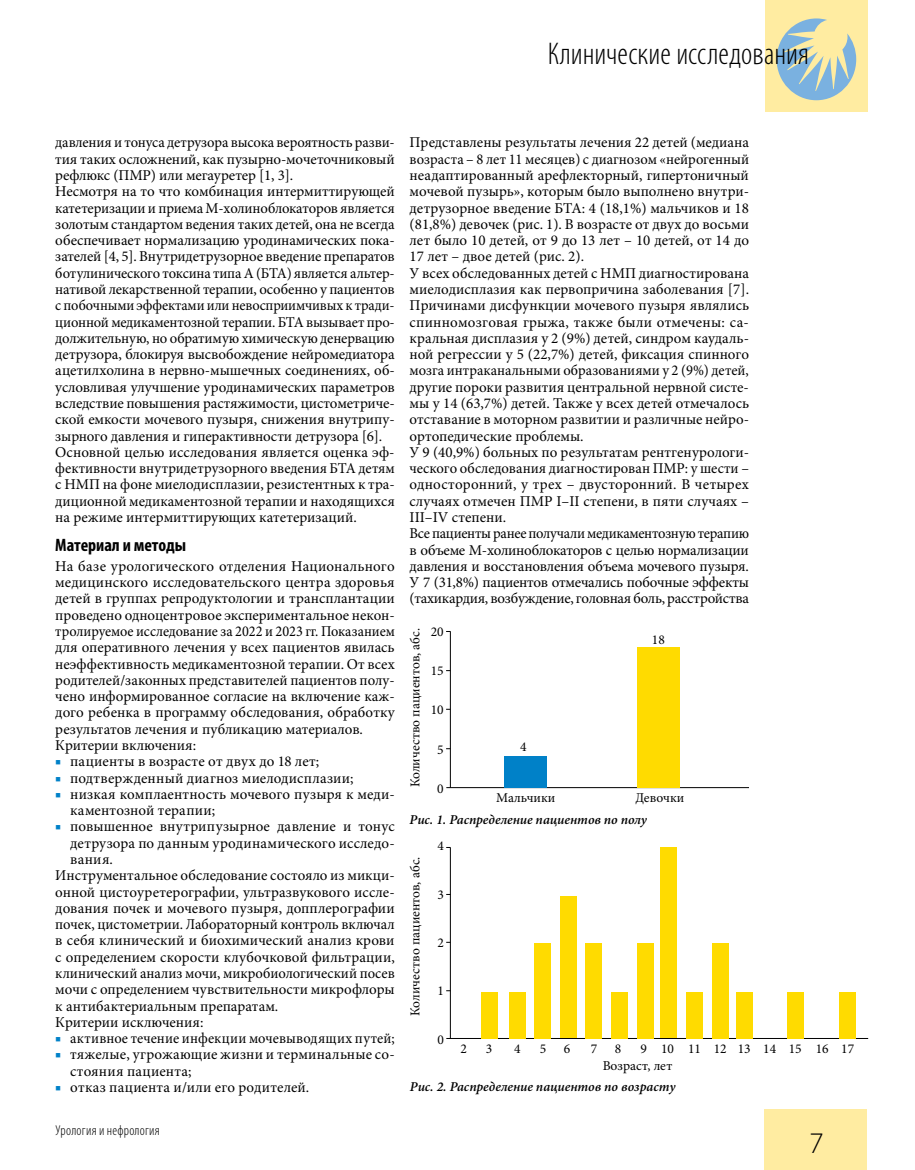
<style>
.page{position:relative;width:915px;height:1170px;background:#fff}
.page>*{position:absolute;margin:0;border:0;box-sizing:border-box;transform-origin:0 0}
.t1{font:300 condensed 31.5px "Myriad Pro";color:#000}
.t2{font:300 30px "Myriad Pro";color:#000}
.t3{font:700 condensed 18px "Myriad Pro";letter-spacing:-.005em;color:#000}
.t4{font:15px/16.2px "Minion Pro";color:#000}
.t5{font:15px "Minion Pro";color:#000;scale:.96 1}
.t6{font:300 condensed 14.25px "Myriad Pro";letter-spacing:.015em;color:#000}
.t7{font:13.5px "Minion Pro";color:#000}
.t8{font:italic 600 13.5px "Minion Pro";letter-spacing:-.005em;color:#000}
.s1{color:#0081c8}
</style>
<div class="page">
<div style="left:764px;top:1108px;width:102px;height:61px;background:#ffeca1"></div>
<div style="left:765px;top:0;width:102px;height:112px;background:#ffeca1"></div>
<svg style="left:776px;top:18px;width:79px;height:82px"></svg>
<hr style="left:450px;top:631px;width:1px;height:156px;background:#000">
<hr style="left:450px;top:847px;width:1px;height:191px;background:#000">
<hr style="left:446px;top:787px;width:302px;height:1px;background:#000">
<hr style="left:446px;top:1038px;width:421px;height:1px;background:#000">
<div style="left:504px;top:756px;width:42px;height:31px;background:#0081c8"></div>
<div style="left:637px;top:647px;width:42px;height:140px;background:#ffdb00"></div>
<div style="left:481px;top:991px;width:16px;height:47px;background:#ffdb00"></div>
<div style="left:509px;top:991px;width:17px;height:47px;background:#ffdb00"></div>
<div style="left:611px;top:991px;width:16px;height:47px;background:#ffdb00"></div>
<div style="left:686px;top:991px;width:17px;height:47px;background:#ffdb00"></div>
<div style="left:735px;top:991px;width:17px;height:47px;background:#ffdb00"></div>
<div style="left:787px;top:991px;width:16px;height:47px;background:#ffdb00"></div>
<div style="left:838px;top:991px;width:17px;height:47px;background:#ffdb00"></div>
<div style="left:534px;top:943px;width:16px;height:95px;background:#ffdb00"></div>
<div style="left:585px;top:943px;width:16px;height:95px;background:#ffdb00"></div>
<div style="left:636px;top:943px;width:17px;height:95px;background:#ffdb00"></div>
<div style="left:711px;top:943px;width:17px;height:95px;background:#ffdb00"></div>
<div style="left:660px;top:847px;width:16px;height:191px;background:#ffdb00"></div>
<div style="left:560px;top:896px;width:16px;height:142px;background:#ffdb00"></div>
<h1 class="t1" style="left:547px;top:35px;width:263px">Клинические исследования</h1>
<p class="t4" style="left:55px;top:135px;width:341px">давления и тонуса детрузора высока вероятность разви&shy;тия таких осложнений, как пузырно-мочеточниковый рефлюкс (ПМР) или мегауретер [1, 3].<br>Несмотря на то что комбинация интермиттирующей катетеризации и приема М-холиноблокаторов является золотым стандартом ведения таких детей, она не всегда обеспечивает нормализацию уродинамических пока&shy;зателей [4, 5]. Внутридетрузорное введение препаратов ботулинического токсина типа А (БТА) является альтер&shy;нативой лекарственной терапии, особенно у пациентов с побочными эффектами или невосприимчивых к тради&shy;ционной медикаментозной терапии. БТА вызывает про&shy;должительную, но обратимую химическую денервацию детрузора, блокируя высвобождение нейромедиатора ацетилхолина в нервно-мышечных соединениях, об&shy;условливая улучшение уродинамических параметров вследствие повышения растяжимости, цистометриче&shy;ской емкости мочевого пузыря, снижения внутрипу&shy;зырного давления и гиперактивности детрузора [6].<br>Основной целью исследования является оценка эф&shy;фективности внутридетрузорного введения БТА детям с НМП на фоне миелодисплазии, резистентных к тра&shy;диционной медикаментозной терапии и находящихся на режиме интермиттирующих катетеризаций.</p>
<p class="t3" style="left:55px;top:533px;width:132px">Материал и методы</p>
<p class="t4" style="left:55px;top:558px;width:341px">На базе урологического отделения Национального медицинского исследовательского центра здоровья детей в группах репродуктологии и трансплантации проведено одноцентровое экспериментальное некон&shy;тролируемое исследование за 2022 и 2023 гг. Показанием для оперативного лечения у всех пациентов явилась неэффективность медикаментозной терапии. От всех родителей/законных представителей пациентов полу&shy;чено информированное согласие на включение каж&shy;дого ребенка в программу обследования, обработку результатов лечения и публикацию материалов.<br>Критерии включения:</p>
<p class="t4" style="left:55px;top:753px;width:265px"><span class="s1">■</span> пациенты в возрасте от двух до 18 лет;</p>
<p class="t4" style="left:55px;top:769px;width:299px"><span class="s1">■</span> подтвержденный диагноз миелодисплазии;</p>
<p class="t4" style="left:70px;top:785px;width:326px;text-indent:-15px"><span class="s1">■</span> низкая комплаентность мочевого пузыря к меди&shy;каментозной терапии;</p>
<p class="t4" style="left:55px;top:818px;width:341px"><span class="s1">■</span> повышенное внутрипузырное давление и тонус</p>
<p class="t4" style="left:70px;top:834px;width:326px">детрузора по данным уродинамического исследо-</p>
<p class="t4" style="left:70px;top:851px;width:44px">вания.</p>
<p class="t4" style="left:55px;top:867px;width:341px">Инструментальное обследование состояло из микци-</p>
<p class="t4" style="left:55px;top:883px;width:341px">онной цистоуретерографии, ультразвукового иссле-</p>
<p class="t4" style="left:55px;top:899px;width:341px">дования почек и мочевого пузыря, допплерографии</p>
<p class="t4" style="left:55px;top:916px;width:341px">почек, цистометрии. Лабораторный контроль включал</p>
<p class="t4" style="left:55px;top:932px;width:340px">в себя клинический и биохимический анализ крови</p>
<p class="t4" style="left:55px;top:948px;width:341px">с определением скорости клубочковой фильтрации,</p>
<p class="t4" style="left:55px;top:965px;width:341px">клинический анализ мочи, микробиологический посев</p>
<p class="t4" style="left:55px;top:981px;width:341px">мочи с определением чувствительности микрофлоры</p>
<p class="t4" style="left:55px;top:997px;width:224px">к антибактериальным препаратам.</p>
<p class="t4" style="left:55px;top:1013px;width:150px">Критерии исключения:</p>
<p class="t5" style="left:55px;top:1028px;width:355px"><span class="s1">■</span> активное течение инфекции мочевыводящих путей;</p>
<p class="t4" style="left:70px;top:1046px;width:326px;text-indent:-15px"><span class="s1">■</span> тяжелые, угрожающие жизни и терминальные со&shy;стояния пациента;</p>
<p class="t4" style="left:55px;top:1078px;width:255px"><span class="s1">■</span> отказ пациента и/или его родителей.</p>
<p class="t6" style="left:55px;top:1121px;width:106px">Урология и нефрология</p>
<p class="t4" style="left:409px;top:134px;width:341px">Представлены результаты лечения 22 детей (медиана возраста – 8 лет 11 месяцев) с диагнозом «нейрогенный неадаптированный арефлекторный, гипертоничный мочевой пузырь», которым было выполнено внутри&shy;детрузорное введение БТА: 4 (18,1%) мальчиков и 18 (81,8%) девочек (рис. 1). В возрасте от двух до восьми лет было 10 детей, от 9 до 13 лет – 10 детей, от 14 до 17 лет – двое детей (рис. 2).<br>У всех обследованных детей с НМП диагностирована миелодисплазия как первопричина заболевания [7].<br>Причинами дисфункции мочевого пузыря являлись спинномозговая грыжа, также были отмечены: са&shy;кральная дисплазия у 2 (9%) детей, синдром каудаль&shy;ной регрессии у 5 (22,7%) детей, фиксация спинного мозга интраканальными образованиями у 2 (9%) детей, другие пороки развития центральной нервной систе&shy;мы у 14 (63,7%) детей. Также у всех детей отмечалось отставание в моторном развитии и различные нейро&shy;ортопедические проблемы.<br>У 9 (40,9%) больных по результатам рентгенурологи&shy;ческого обследования диагностирован ПМР: у шести – односторонний, у трех – двусторонний. В четырех случаях отмечен ПМР I–II степени, в пяти случаях – III–IV степени.<br>Все пациенты ранее получали медикаментозную терапию в объеме М-холиноблокаторов с целью нормализации давления и восстановления объема мочевого пузыря.<br>У 7 (31,8%) пациентов отмечались побочные эффекты (тахикардия, возбуждение, головная боль, расстройства</p>
<p class="t7" style="left:430px;top:622px;width:14px">20</p>
<p class="t7" style="left:430px;top:661px;width:14px">15</p>
<p class="t7" style="left:430px;top:701px;width:14px">10</p>
<p class="t7" style="left:437px;top:740px;width:8px">5</p>
<p class="t7" style="left:437px;top:779px;width:8px">0</p>
<p class="t8" style="left:409px;top:809px;width:239px">Рис. 1. Распределение пациентов по полу</p>
<p class="t7" style="left:406px;top:787px;width:161px;rotate:-90deg">Количество пациентов, абс.</p>
<p class="t7" style="left:651px;top:630px;width:14px">18</p>
<p class="t7" style="left:520px;top:737px;width:8px">4</p>
<p class="t7" style="left:496px;top:788px;width:61px">Мальчики</p>
<p class="t7" style="left:635px;top:788px;width:50px">Девочки</p>
<p class="t7" style="left:406px;top:1015px;width:161px;rotate:-90deg">Количество пациентов, абс.</p>
<p class="t7" style="left:437px;top:837px;width:8px">4</p>
<p class="t7" style="left:437px;top:885px;width:8px">3</p>
<p class="t7" style="left:437px;top:933px;width:8px">2</p>
<p class="t7" style="left:437px;top:982px;width:8px">1</p>
<p class="t7" style="left:437px;top:1030px;width:8px">0</p>
<p class="t7" style="left:460px;top:1039px;width:8px">2</p>
<p class="t7" style="left:485px;top:1039px;width:8px">3</p>
<p class="t7" style="left:514px;top:1039px;width:8px">4</p>
<p class="t7" style="left:539px;top:1039px;width:8px">5</p>
<p class="t7" style="left:563px;top:1039px;width:8px">6</p>
<p class="t7" style="left:590px;top:1039px;width:8px">7</p>
<p class="t7" style="left:614px;top:1039px;width:8px">8</p>
<p class="t7" style="left:640px;top:1039px;width:215px">9 10 11 12 13 14 15 16 17</p>
<p class="t7" style="left:602px;top:1056px;width:71px">Возраст, лет</p>
<p class="t8" style="left:410px;top:1077px;width:267px">Рис. 2. Распределение пациентов по возрасту</p>
<h2 class="t2" style="left:808px;top:1126px;width:16px">7</h2>
</div>
